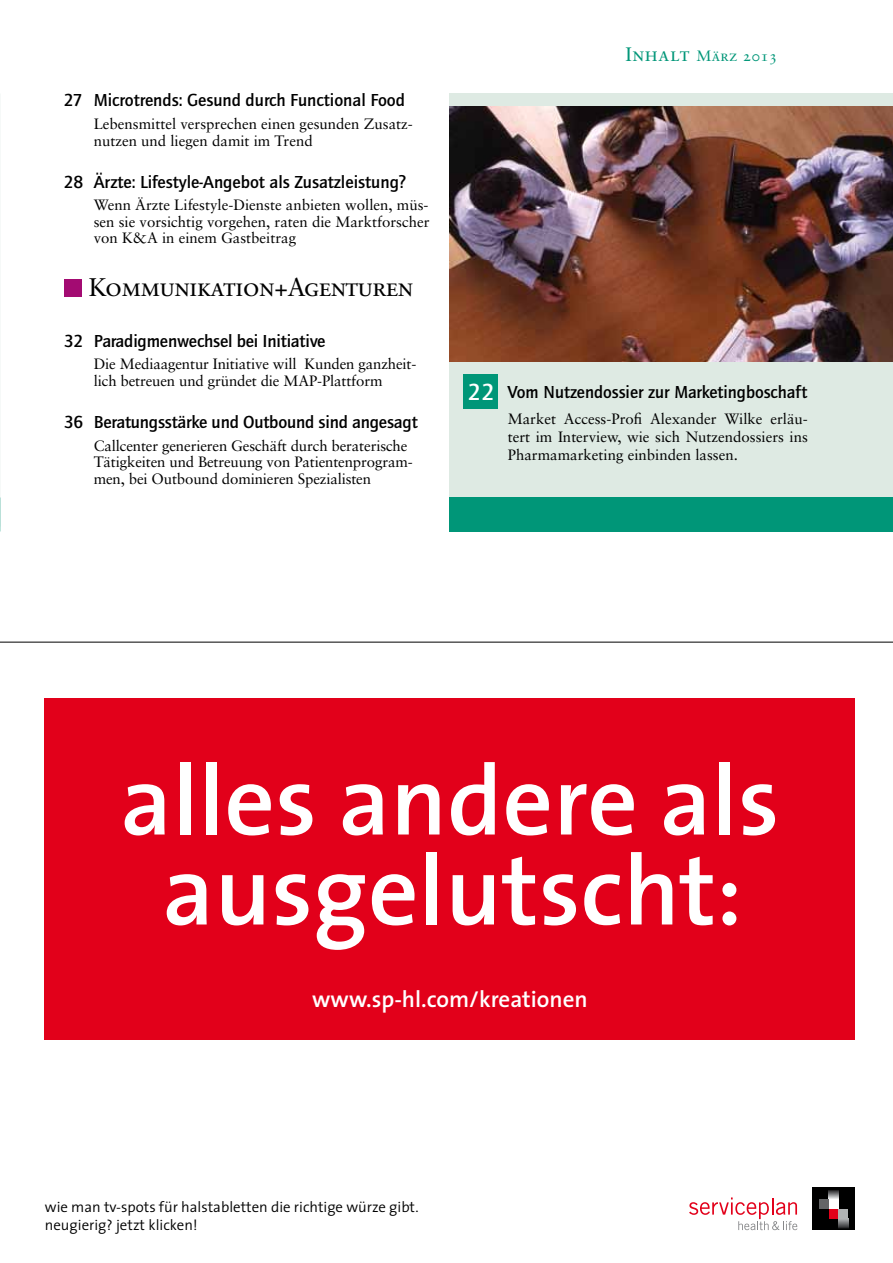
<style>
.page{position:relative;width:893px;height:1263px;background:#fff}
.page>*{position:absolute;margin:0;border:0;box-sizing:border-box;transform-origin:0 0}
.t1{font:600 99.15px/90px "The Sans";color:#fff;text-align:center}
.t2{font:25.5px "Sabon Roman SC";letter-spacing:-.03em;color:#000}
.t3{font:600 23.1px "The Sans";color:#fff}
.t4{font:500 18px "Quay Sans ITC Std";color:#000}
.t5{font:15px/16.5px "Sabon";letter-spacing:-.01em;color:#000}
.t6{font:15px "Sabon Roman SC";letter-spacing:.025em;color:#009678}
.t7{font:300 14.85px/17.9px "The Sans";color:#000}
.s1{font-size:19.5px}
.s2{font-size:24px;color:#fff}
</style>
<div class="page">
<div style="left:449px;top:94px;width:444px;height:432px;background:#deeae3"></div>
<div style="left:64px;top:279px;width:17px;height:17px;background:#a30b72"></div>
<div style="left:812px;top:1187px;width:43px;height:43px;background:#000"></div>
<div style="left:829px;top:1199px;width:9px;height:10px;background:#fff"></div>
<div style="left:829px;top:1209px;width:9px;height:9px;background:#e2001a"></div>
<div style="left:838px;top:1209px;width:10px;height:9px;background:#b1b3b4"></div>
<svg style="left:838px;top:1218px;width:10px;height:10px"></svg>
<div style="left:819px;top:1199px;width:10px;height:10px;background:#646567"></div>
<svg style="left:829px;top:1190px;width:9px;height:9px"></svg>
<svg style="left:689px;top:1197px;width:108px;height:33px"></svg>
<div style="left:45px;top:698px;width:810px;height:342px;background:#e2001a"></div>
<hr style="left:0;top:642px;width:893px;height:1px;background:#000">
<img style="left:449px;top:106px;width:444px;height:255px">
<div style="left:463px;top:374px;width:34px;height:34px;background:#009678"></div>
<div style="left:449px;top:498px;width:444px;height:34px;background:#009678"></div>
<p class="t4" style="left:64px;top:90px;width:343px">27 Microtrends: Gesund durch Functional Food</p>
<p class="t5" style="left:94px;top:115px;width:321px">Lebensmittel versprechen einen gesunden Zusatz&shy;nutzen und liegen damit im Trend</p>
<p class="t4" style="left:64px;top:171px;width:344px">28 Ärzte: Lifestyle-Angebot als Zusatzleistung?</p>
<p class="t5" style="left:94px;top:197px;width:337px;text-align:justify">Wenn Ärzte Lifestyle-Dienste anbieten wollen, müs&shy;sen sie vorsichtig vorgehen, raten die Marktforscher von K&amp;A in einem Gastbeitrag</p>
<h2 class="t2" style="left:89px;top:272px;width:326px">Kommunikation+Agenturen</h2>
<p class="t4" style="left:64px;top:330px;width:263px">32 Paradigmenwechsel bei Initiative</p>
<p class="t5" style="left:94px;top:356px;width:324px">Die Mediaagentur Initiative will Kunden ganzheit&shy;lich betreuen und gründet die MAP-Plattform</p>
<p class="t4" style="left:64px;top:412px;width:355px">36 Beratungsstärke und Outbound sind angesagt</p>
<p class="t5" style="left:94px;top:437px;width:320px">Callcenter generieren Geschäft durch beraterische<br>Tätigkeiten und Betreuung von Patientenprogram&shy;men, bei Outbound dominieren Spezialisten</p>
<p class="t6" style="left:626px;top:47px;width:153px"><span class="s1">Inhalt</span> März 2013</p>
<p class="t4" style="left:468px;top:381px;width:341px"><span class="s2">22</span> Vom Nutzendossier zur Marketingboschaft</p>
<p class="t5" style="left:508px;top:410px;width:302px;line-height:18px;text-align:justify">Market Access-Profi Alexander Wilke erläu&shy;tert im Interview, wie sich Nutzendossiers ins Pharmamarketing einbinden lassen.</p>
<h1 class="t1" style="left:120px;top:753px;width:661px">alles andere als ausgelutscht:</h1>
<h3 class="t3" style="left:312px;top:980px;width:277px">www.sp-hl.com/kreationen</h3>
<p class="t7" style="left:45px;top:1197px;width:375px">wie man tv-spots für halstabletten die richtige würze gibt. neugierig? jetzt klicken!</p>
</div>
